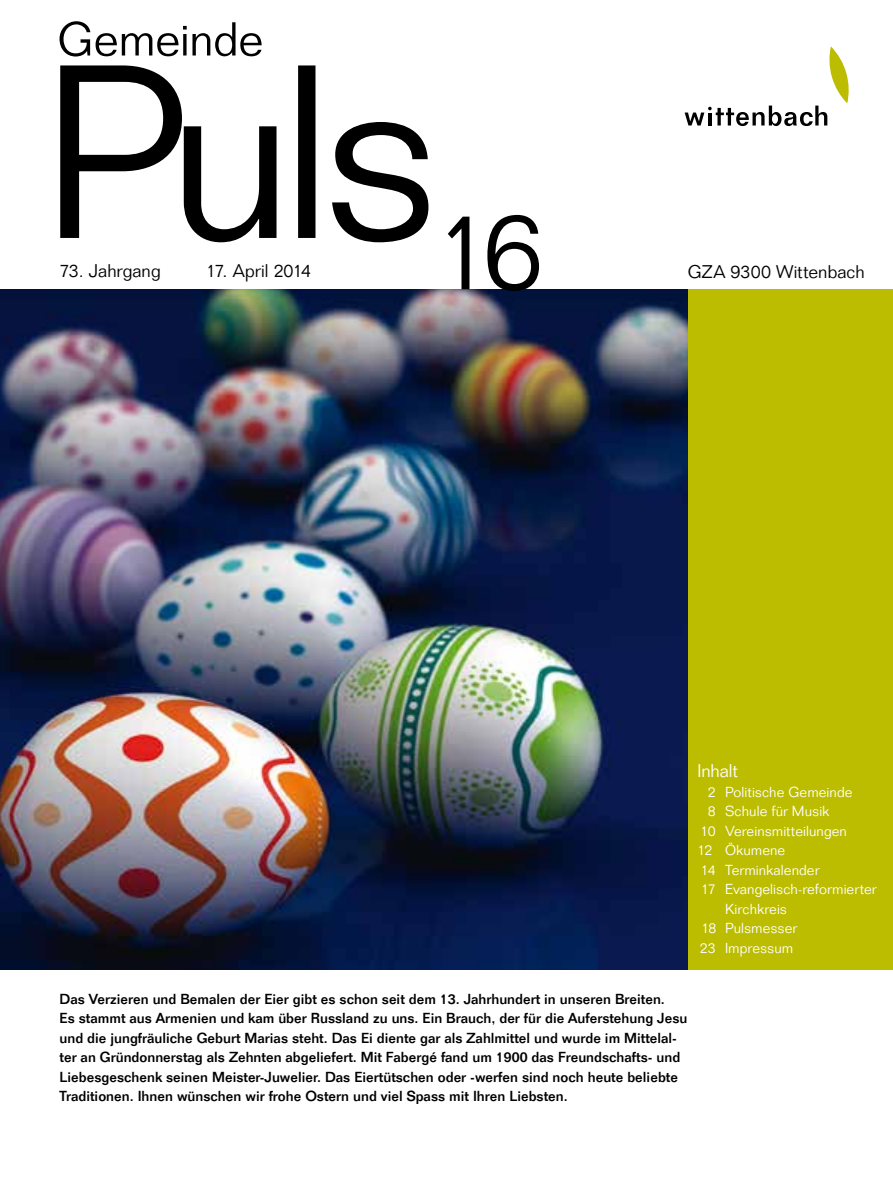
<style>
.page{position:relative;width:893px;height:1191px;background:#fff}
.page>*{position:absolute;margin:0;border:0;box-sizing:border-box;transform-origin:0 0}
.t1{font:300 108px "Folio";color:#000}
.t2{font:300 18px "Folio";color:#000}
.t3{font:300 18px "Folio";letter-spacing:-.005em;color:#fff}
.t4{font:500 14.25px/19.5px "Folio";color:#000}
.t5{font:300 14.25px "Folio";letter-spacing:.005em;color:#fff}
</style>
<div class="page">
<img style="left:0;top:289px;width:689px;height:680px">
<div style="left:689px;top:289px;width:204px;height:680px;background:#bcbd00"></div>
<svg style="left:685px;top:46px;width:164px;height:80px"></svg>
<svg style="left:60px;top:65px;width:368px;height:177px"></svg>
<svg style="left:60px;top:21px;width:202px;height:35px"></svg>
<h1 class="t1" style="left:434px;top:187px;width:111px">16</h1>
<p class="t2" style="left:60px;top:260px;width:103px">73. Jahrgang</p>
<p class="t2" style="left:206px;top:260px;width:107px">17. April 2014</p>
<p class="t2" style="left:688px;top:261px;width:179px">GZA 9300 Wittenbach</p>
<p class="t3" style="left:697px;top:760px;width:42px">Inhalt</p>
<p class="t5" style="left:708px;top:783px;width:146px">2 Politische Gemeinde</p>
<p class="t5" style="left:708px;top:802px;width:123px">8 Schule für Musik</p>
<p class="t5" style="left:700px;top:822px;width:148px">10 Vereinsmitteilungen</p>
<p class="t5" style="left:697px;top:841px;width:89px">12 Ökumene</p>
<p class="t5" style="left:701px;top:861px;width:120px">14 Terminkalender</p>
<p class="t5" style="left:701px;top:880px;width:177px">17 Evangelisch-reformierter</p>
<p class="t5" style="left:725px;top:900px;width:64px">Kirchkreis</p>
<p class="t5" style="left:701px;top:919px;width:97px">18 Pulsmesser</p>
<p class="t5" style="left:700px;top:939px;width:95px">23 Impressum</p>
<p class="t4" style="left:60px;top:988px;width:629px">Das Verzieren und Bemalen der Eier gibt es schon seit dem 13. Jahrhundert in unseren Breiten.<br>Es stammt aus Armenien und kam über Russland zu uns. Ein Brauch, der für die Auferstehung Jesu und die jungfräuliche Geburt Marias steht. Das Ei diente gar als Zahlmittel und wurde im Mittelal&shy;ter an Gründonnerstag als Zehnten abgeliefert. Mit Fabergé fand um 1900 das Freundschafts- und Liebesgeschenk seinen Meister-Juwelier. Das Eiertütschen oder -werfen sind noch heute beliebte Traditionen. Ihnen wünschen wir frohe Ostern und viel Spass mit Ihren Liebsten.</p>
</div>
